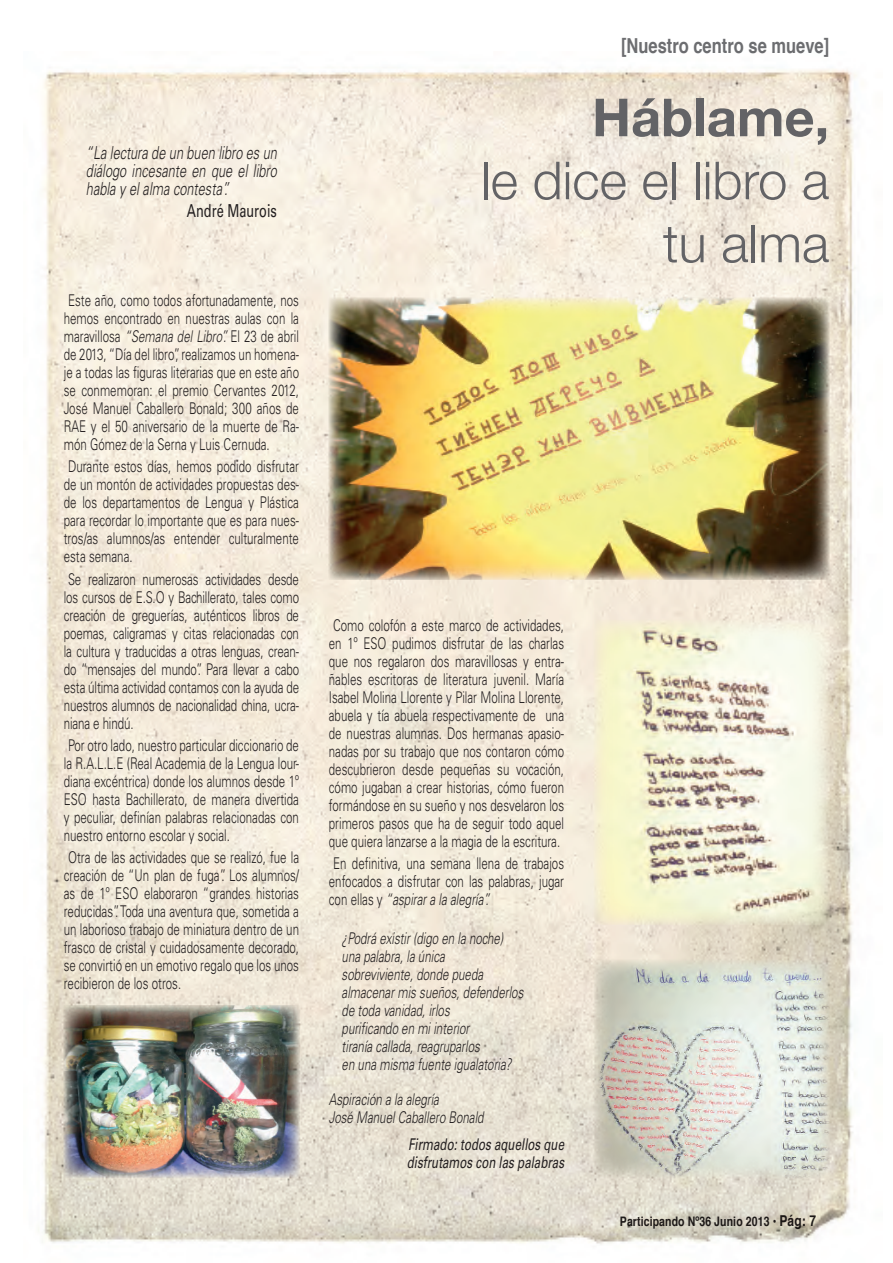
<style>
.page{position:relative;width:893px;height:1263px;background:#fff}
.page>*{position:absolute;margin:0;border:0;box-sizing:border-box;transform-origin:0 0}
.t1{font:300 52.5px/63px "Helvetica Neue";color:#636366;text-align:right}
.t2{font:700 52.5px "Helvetica Neue";color:#636366}
.t3{font:700 20.7px "Helvetica";color:#6c6d70;scale:.8 1}
.t4{font:italic 300 17.85px/18px "Univers LT Std";color:#231f20;text-align:justify;scale:.71 1}
.t5{font:17.85px "Univers LT Std";color:#231f20;scale:.71 1}
.t6{font:300 16.2px/18px "Univers LT Std";color:#231f20;text-align:justify;scale:.71 1}
.t7{font:italic 300 16.2px/18px "Univers LT Std";color:#231f20;scale:.71 1}
.t8{font:italic 16.2px/18px "Univers LT Std";color:#231f20;scale:.71 1}
.t9{font:700 13.2px "Helvetica";letter-spacing:.01em;color:#231f20;scale:.8 1}
.s1{font-style:italic}
.s2{font-size:15px}
</style>
<div class="page">
<img style="left:38px;top:69px;width:819px;height:1176px">
<img style="left:64px;top:1005px;width:235px;height:173px">
<img style="left:329px;top:298px;width:500px;height:282px">
<img style="left:594px;top:620px;width:235px;height:304px">
<img style="left:594px;top:960px;width:235px;height:218px">
<p class="t4" style="left:86px;top:144px;width:271px">“La lectura de un buen libro es un diálogo incesante en que el libro habla y el alma contesta”.</p>
<p class="t5" style="left:187px;top:200px;width:128px">André Maurois</p>
<p class="t6" style="left:64px;top:291px;width:333px">Este año, como todos afortunadamente, nos hemos encontrado en nuestras aulas con la maravillosa <span class="s1">“Semana del Libro”.</span> El 23 de abril de 2013, “Día del libro”, realizamos un homena&shy;je a todas las figuras literarias que en este año se conmemoran: el premio Cervantes 2012, José Manuel Caballero Bonald; 300 años de RAE y el 50 aniversario de la muerte de Ra&shy;món Gómez de la Serna y Luis Cernuda.</p>
<p class="t6" style="left:64px;top:458px;width:333px">Durante estos días, hemos podido disfrutar de un montón de actividades propuestas des&shy;de los departamentos de Lengua y Plástica para recordar lo importante que es para nues&shy;tros/as alumnos/as entender culturalmente esta semana.</p>
<p class="t6" style="left:64px;top:570px;width:333px">Se realizaron numerosas actividades desde los cursos de E.S.O y Bachillerato, tales como creación de greguerías, auténticos libros de poemas, caligramas y citas relacionadas con la cultura y traducidas a otras lenguas, crean&shy;do “mensajes del mundo”. Para llevar a cabo esta última actividad contamos con la ayuda de nuestros alumnos de nacionalidad china, ucra&shy;niana e hindú.</p>
<p class="t6" style="left:64px;top:736px;width:333px">Por otro lado, nuestro particular diccionario de la R.A.L.L.E (Real Academia de la Lengua lour&shy;diana excéntrica) donde los alumnos desde 1º ESO hasta Bachillerato, de manera divertida y peculiar, definían palabras relacionadas con nuestro entorno escolar y social.</p>
<p class="t6" style="left:64px;top:848px;width:333px">Otra de las actividades que se realizó, fue la creación de “Un plan de fuga”. Los alumnos/ as de 1º ESO elaboraron “grandes historias reducidas”. Toda una aventura que, sometida a un laborioso trabajo de miniatura dentro de un frasco de cristal y cuidadosamente decorado, se convirtió en un emotivo regalo que los unos recibieron de los otros.</p>
<p class="t3" style="left:621px;top:29px;width:262px">[Nuestro centro se mueve]</p>
<h1 class="t2" style="left:592px;top:85px;width:239px">Háblame,</h1>
<h1 class="t1" style="left:481px;top:148px;width:350px">le dice el libro a tu alma</h1>
<p class="t6" style="left:329px;top:616px;width:333px">Como colofón a este marco de actividades, en 1º ESO pudimos disfrutar de las charlas que nos regalaron dos maravillosas y entra&shy;ñables escritoras de literatura juvenil. María Isabel Molina Llorente y Pilar Molina Llorente, abuela y tía abuela respectivamente de una de nuestras alumnas. Dos hermanas apasio&shy;nadas por su trabajo que nos contaron cómo descubrieron desde pequeñas su vocación, cómo jugaban a crear historias, cómo fueron formándose en su sueño y nos desvelaron los primeros pasos que ha de seguir todo aquel que quiera lanzarse a la magia de la escritura.</p>
<p class="t6" style="left:329px;top:854px;width:333px">En definitiva, una semana llena de trabajos enfocados a disfrutar con las palabras, jugar con ellas y <span class="s1">“aspirar a la alegría”.</span></p>
<p class="t7" style="left:342px;top:929px;width:258px">¿Podrá existir (digo en la noche) una palabra, la única<br>sobreviviente, donde pueda almacenar mis sueños, defenderlos de toda vanidad, irlos<br>purificando en mi interior<br>tiranía callada, reagruparlos<br>en una misma fuente igualatoria?</p>
<p class="t7" style="left:329px;top:1090px;width:220px">Aspiración a la alegría<br>José Manuel Caballero Bonald</p>
<p class="t8" style="left:407px;top:1135px;width:223px">Firmado: todos aquellos que disfrutamos con las palabras</p>
<p class="t9" style="left:620px;top:1211px;width:247px">Participando Nº36 Junio 2013 • <span class="s2">Pág: 7</span></p>
</div>
